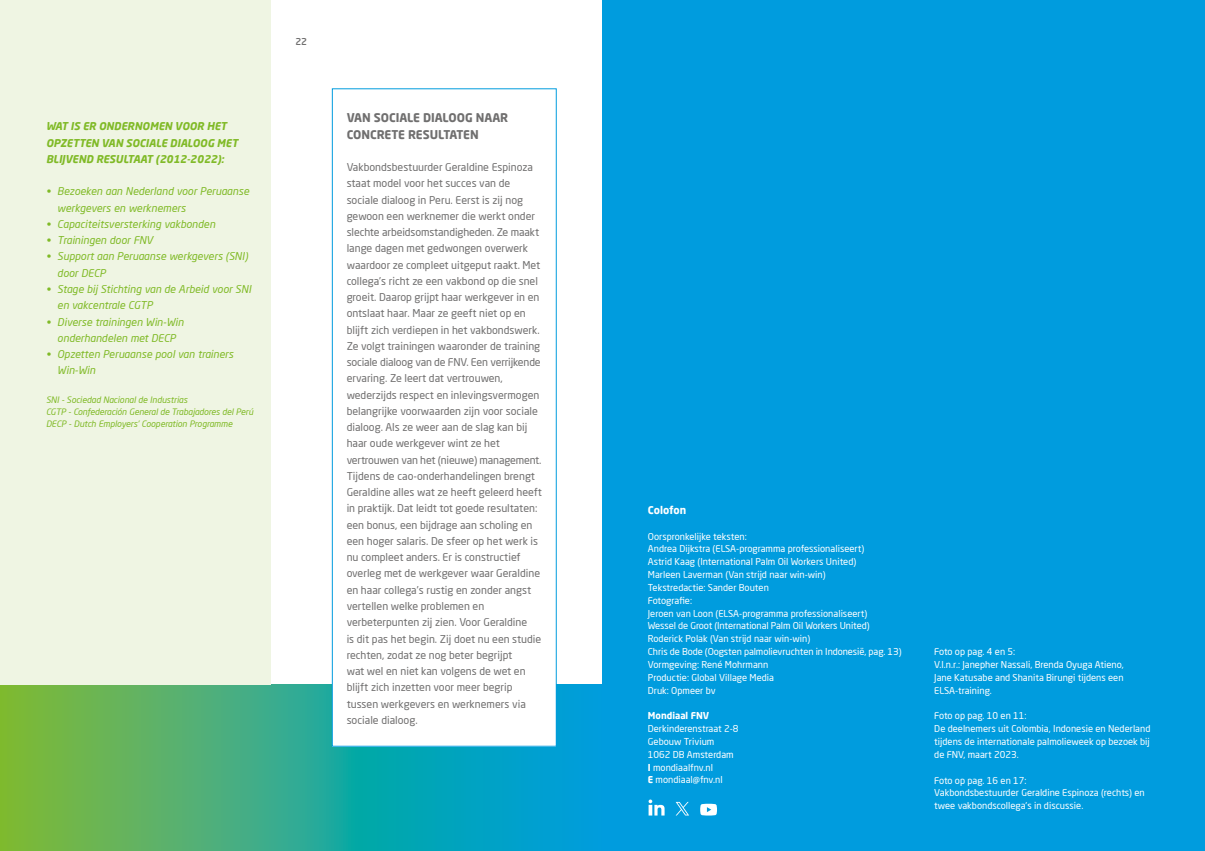
<style>
.page{position:relative;width:1205px;height:851px;background:#fff}
.page>*{position:absolute;margin:0;border:0;box-sizing:border-box;transform-origin:0 0}
.t1{font:700 11.88px/16.2px "Neo Sans Pro";color:#706f6f}
.t2{font:10.62px/16.2px "Neo Sans Pro";color:#706f6f}
.t3{font:italic 10.62px/16.2px "Neo Sans Pro";color:#80ba27}
.t4{font:italic 700 10.62px/16.2px "Neo Sans Pro";color:#80ba27}
.t5{font:700 10.62px "Neo Sans Pro";color:#fff}
.t6{font:9.38px/12.9px "Neo Sans Pro";color:#fff}
.t7{font:700 9.38px "Neo Sans Pro";color:#fff}
.t8{font:500 9.38px "Neo Sans Pro";color:#706f6f}
.t9{font:italic 8.75px/12px "Neo Sans Pro";letter-spacing:-.005em;color:#80ba27}
.s1{font-weight:700}
</style>
<div class="page">
<svg style="left:0;top:684px;width:602px;height:166px;background:#3aac88"></svg>
<div style="left:602px;top:0;width:603px;height:850px;background:#009cde"></div>
<div style="left:332px;top:89px;width:224px;height:657px;background:#fff"></div>
<div style="left:332px;top:89px;width:224px;height:657px;border:1px solid #009cde"></div>
<div style="left:0;top:0;width:270px;height:684px;background:#eff5e3"></div>
<svg style="left:648px;top:799px;width:16px;height:16px"></svg>
<svg style="left:675px;top:801px;width:14px;height:14px"></svg>
<svg style="left:700px;top:803px;width:17px;height:12px"></svg>
<p class="t4" style="left:46px;top:118px;width:193px">WAT IS ER ONDERNOMEN VOOR HET<br>OPZETTEN VAN SOCIALE DIALOOG MET<br>BLIJVEND RESULTAAT (2012-2022):</p>
<p class="t3" style="left:57px;top:183px;width:193px;text-indent:-11px">• Bezoeken aan Nederland voor Peruaanse werkgevers en werknemers</p>
<p class="t3" style="left:46px;top:216px;width:171px">• Capaciteitsversterking vakbonden</p>
<p class="t3" style="left:46px;top:232px;width:108px">• Trainingen door FNV</p>
<p class="t3" style="left:57px;top:248px;width:192px;text-indent:-11px">• Support aan Peruaanse werkgevers (SNI) door DECP</p>
<p class="t3" style="left:57px;top:281px;width:195px;text-indent:-11px">• Stage bij Stichting van de Arbeid voor SNI en vakcentrale CGTP</p>
<p class="t3" style="left:46px;top:313px;width:139px;text-align:center">• Diverse trainingen Win-Win onderhandelen met DECP</p>
<p class="t3" style="left:57px;top:346px;width:178px;text-indent:-11px">• Opzetten Peruaanse pool van trainers<br>Win-Win</p>
<p class="t9" style="left:46px;top:393px;width:209px">SNI - Sociedad Nacional de Industrias<br>CGTP - Confederación General de Trabajadores del Perú<br>DECP - Dutch Employers’ Cooperation Programme</p>
<p class="t8" style="left:295px;top:36px;width:13px">22</p>
<p class="t1" style="left:347px;top:109px;width:163px">VAN SOCIALE DIALOOG NAAR<br>CONCRETE RESULTATEN</p>
<p class="t2" style="left:347px;top:159px;width:197px">Vakbondsbestuurder Geraldine Espinoza staat model voor het succes van de sociale dialoog in Peru. Eerst is zij nog gewoon een werknemer die werkt onder slechte arbeidsomstandigheden. Ze maakt lange dagen met gedwongen overwerk waardoor ze compleet uitgeput raakt. Met collega’s richt ze een vakbond op die snel groeit. Daarop grijpt haar werkgever in en ontslaat haar. Maar ze geeft niet op en blijft zich verdiepen in het vakbondswerk.<br>Ze volgt trainingen waaronder de training sociale dialoog van de FNV. Een verrijkende ervaring. Ze leert dat vertrouwen, wederzijds respect en inlevingsvermogen belangrijke voorwaarden zijn voor sociale dialoog. Als ze weer aan de slag kan bij haar oude werkgever wint ze het vertrouwen van het (nieuwe) management.<br>Tijdens de cao-onderhandelingen brengt Geraldine alles wat ze heeft geleerd heeft in praktijk. Dat leidt tot goede resultaten: een bonus, een bijdrage aan scholing en een hoger salaris. De sfeer op het werk is nu compleet anders. Er is constructief overleg met de werkgever waar Geraldine en haar collega’s rustig en zonder angst vertellen welke problemen en verbeterpunten zij zien. Voor Geraldine<br>is dit pas het begin. Zij doet nu een studie rechten, zodat ze nog beter begrijpt<br>wat wel en niet kan volgens de wet en blijft zich inzetten voor meer begrip tussen werkgevers en werknemers via sociale dialoog.</p>
<p class="t5" style="left:648px;top:503px;width:40px">Colofon</p>
<p class="t6" style="left:648px;top:529px;width:255px">Oorspronkelijke teksten:<br>Andrea Dijkstra (ELSA-programma professionaliseert)<br>Astrid Kaag (International Palm Oil Workers United)<br>Marleen Laverman (Van strijd naar win-win)<br>Tekstredactie: Sander Bouten<br>Fotografie:<br>Jeroen van Loon (ELSA-programma professionaliseert)<br>Wessel de Groot (International Palm Oil Workers United)<br>Roderick Polak (Van strijd naar win-win)<br>Chris de Bode (Oogsten palmolievruchten in Indonesië, pag. 13)<br>Vormgeving: René Mohrmann<br>Productie: Global Village Media<br>Druk: Opmeer bv</p>
<p class="t7" style="left:648px;top:709px;width:63px">Mondiaal FNV</p>
<p class="t6" style="left:648px;top:722px;width:92px">Derkinderenstraat 2-8<br>Gebouw Trivium<br>1062 DB Amsterdam<br><span class="s1">I</span> mondiaalfnv.nl<br><span class="s1">E</span> mondiaal@fnv.nl</p>
<p class="t6" style="left:934px;top:645px;width:191px">Foto op pag. 4 en 5:<br>V.l.n.r.: Janepher Nassali, Brenda Oyuga Atieno,<br>Jane Katusabe and Shanita Birungi tijdens een<br>ELSA-training.</p>
<p class="t6" style="left:934px;top:709px;width:218px">Foto op pag. 10 en 11:<br>De deelnemers uit Colombia, Indonesie en Nederland tijdens de internationale palmolieweek op bezoek bij de FNV, maart 2023.</p>
<p class="t6" style="left:934px;top:773px;width:212px">Foto op pag. 16 en 17:<br>Vakbondsbestuurder Geraldine Espinoza (rechts) en twee vakbondscollega's in discussie.</p>
</div>
